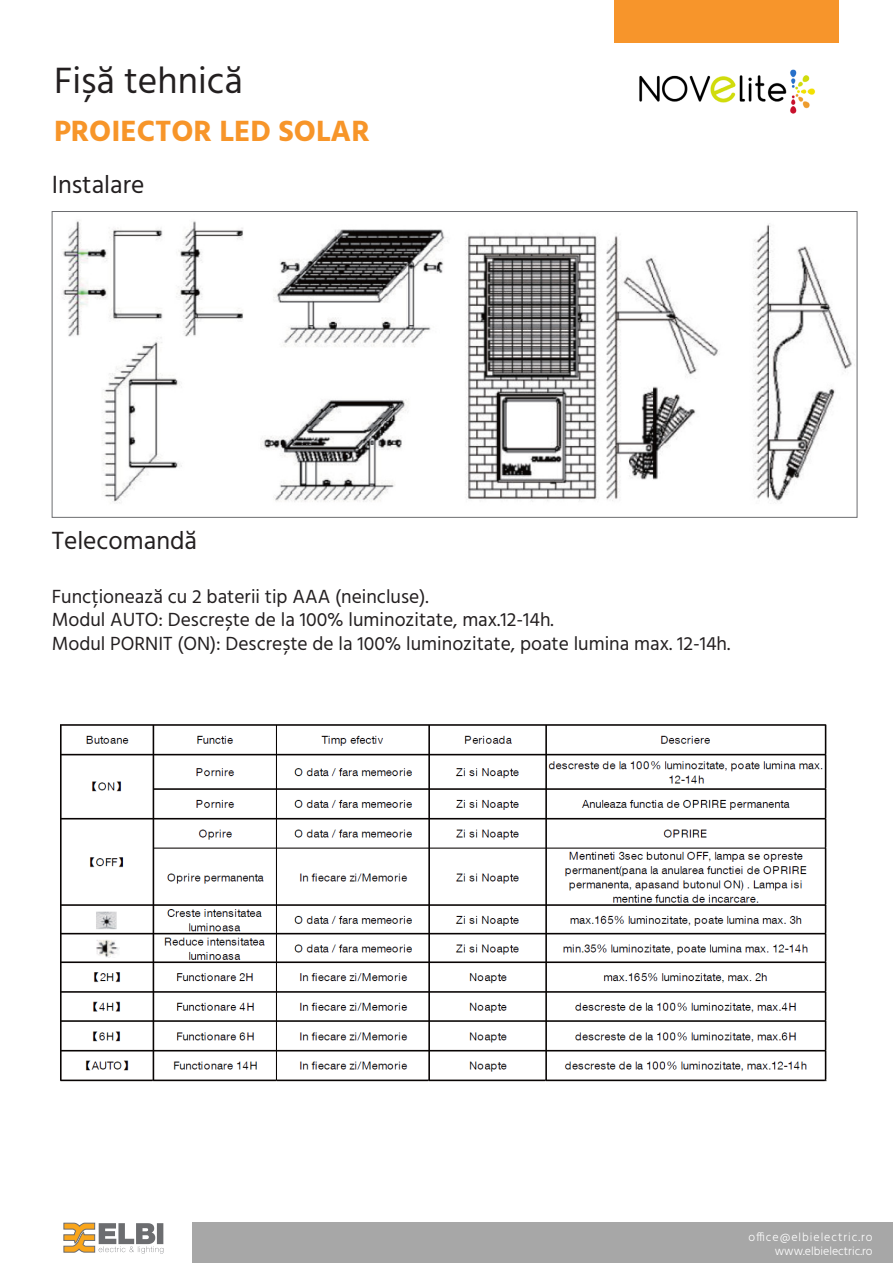
<style>
.page{position:relative;width:893px;height:1263px;background:#fff}
.page>*{position:absolute;margin:0;border:0;box-sizing:border-box;transform-origin:0 0}
.t1{font:37.5px "Hind";color:#231f20}
.t2{font:700 30px "Hind";color:#f79529}
.t3{font:25.5px "Hind";color:#231f20}
.t4{font:19.5px "Hind";color:#231f20}
.Titlu{font:300 12px/13.5px "Hind";letter-spacing:.04em;color:#fff;text-align:right}
</style>
<div class="page">
<div style="left:192px;top:1223px;width:701px;height:40px;background:#a7a7a7"></div>
<img style="left:639px;top:70px;width:177px;height:44px">
<div style="left:614px;top:0;width:225px;height:43px;background:#f7952b"></div>
<svg style="left:63px;top:1223px;width:100px;height:30px"></svg>
<img style="left:62px;top:220px;width:793px;height:283px">
<img style="left:60px;top:724px;width:767px;height:358px">
<p class="t1" style="left:54px;top:56px;width:190px">Fișă tehnică</p>
<p class="t2" style="left:54px;top:113px;width:317px">PROIECTOR LED SOLAR</p>
<p class="t3" style="left:52px;top:168px;width:94px">Instalare</p>
<p class="t3" style="left:52px;top:523px;width:147px">Telecomandă</p>
<p class="t4" style="left:52px;top:583px;width:378px">Funcționează cu 2 baterii tip AAA (neincluse).</p>
<p class="t4" style="left:52px;top:607px;width:503px">Modul AUTO: Descrește de la 100% luminozitate, max.12-14h.</p>
<p class="t4" style="left:52px;top:630px;width:680px">Modul PORNIT (ON): Descrește de la 100% luminozitate, poate lumina max. 12-14h.</p>
<p class="Titlu" style="left:748px;top:1231px;width:126px">office@elbielectric.ro www.elbielectric.ro</p>
</div>
